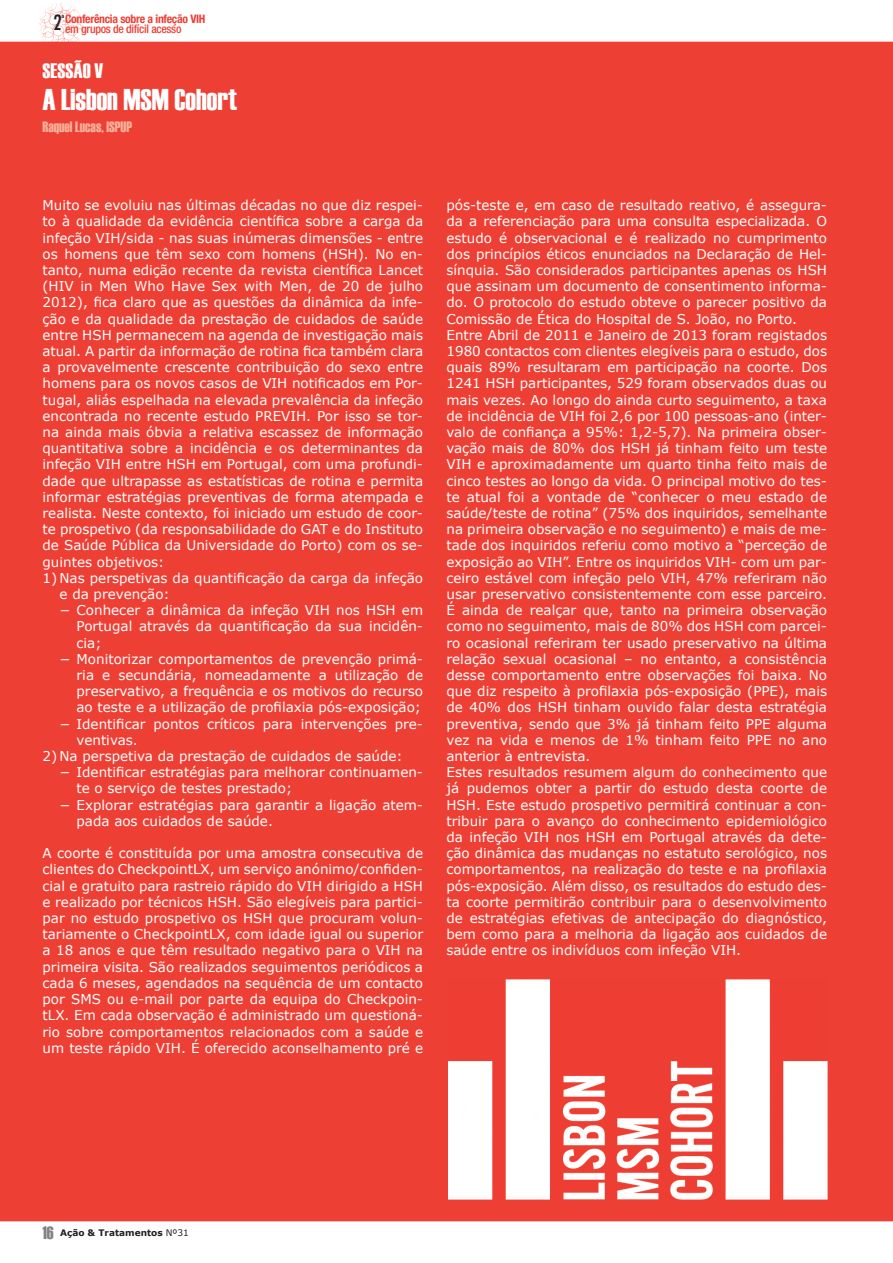
<style>
.page{position:relative;width:893px;height:1263px;background:#fff}
.page>*{position:absolute;margin:0;border:0;box-sizing:border-box;transform-origin:0 0}
.t1{font:30px "Haettenschweiler";color:#fff}
.t2{font:21px "Haettenschweiler";color:#fff}
.t3{font:15px "Haettenschweiler";color:#f9b29a}
.t4{font:13.5px/16.2px "Verdana";color:#fff;text-align:justify}
.t5{font:700 condensed 11.85px/10.2px "Helvetica Neue LT Std";letter-spacing:-.025em;color:#ee3f34}
.t6{font:700 9px "Verdana";color:#231f20}
.t7{font:700 condensed 5.7px "Helvetica Neue LT Std";color:#231f20}
.s1{font-weight:500}
.s2{font-family:"Haettenschweiler";font-weight:400;font-size:18px;color:#808285}
.s3{font-weight:400}
</style>
<div class="page">
<svg style="left:31px;top:2px;width:56px;height:40px"></svg>
<hr style="left:0;top:1220px;width:893px;height:1px;background:#ee3f34">
<div style="left:0;top:42px;width:893px;height:1178px;background:#ee3f34"></div>
<img style="left:449px;top:979px;width:378px;height:220px">
<p class="t5" style="left:53px;top:13px;width:154px;text-indent:12px">Conferência sobre a infeção VIH<br><sup>2</sup> <span class="s1">em grupos de difícil acesso</span></p>
<p class="t7" style="left:61px;top:13px;width:4px">a</p>
<h2 class="t2" style="left:43px;top:57px;width:62px">SessÃo V</h2>
<h1 class="t1" style="left:43px;top:79px;width:196px">A Lisbon MSM Cohort</h1>
<p class="t3" style="left:43px;top:117px;width:74px">Raquel Lucas, ISPUP</p>
<p class="t4" style="left:43px;top:197px;width:382px">Muito se evoluiu nas últimas décadas no que diz respei&shy;to à qualidade da evidência científica sobre a carga da infeção VIH/sida - nas suas inúmeras dimensões - entre os homens que têm sexo com homens (HSH). No en&shy;tanto, numa edição recente da revista científica Lancet (HIV in Men Who Have Sex with Men, de 20 de julho 2012), fica claro que as questões da dinâmica da infe&shy;ção e da qualidade da prestação de cuidados de saúde entre HSH permanecem na agenda de investigação mais atual. A partir da informação de rotina fica também clara a provavelmente crescente contribuição do sexo entre homens para os novos casos de VIH notificados em Por&shy;tugal, aliás espelhada na elevada prevalência da infeção encontrada no recente estudo PREVIH. Por isso se tor&shy;na ainda mais óbvia a relativa escassez de informação quantitativa sobre a incidência e os determinantes da infeção VIH entre HSH em Portugal, com uma profundi&shy;dade que ultrapasse as estatísticas de rotina e permita informar estratégias preventivas de forma atempada e realista. Neste contexto, foi iniciado um estudo de coor&shy;te prospetivo (da responsabilidade do GAT e do Instituto de Saúde Pública da U niversidade do Porto) com os se&shy;guintes objetivos:</p>
<p class="t4" style="left:43px;top:570px;width:382px">1) Nas perspetivas da quantificação da carga da infeção</p>
<p class="t4" style="left:60px;top:586px;width:112px">e da prevenção:</p>
<p class="t4" style="left:60px;top:602px;width:365px">− Conhecer a dinâmica da infeção VIH nos HSH em</p>
<p class="t4" style="left:77px;top:618px;width:348px">Portugal através da quantificação da sua incidên-</p>
<p class="t4" style="left:77px;top:634px;width:26px">cia;</p>
<p class="t4" style="left:60px;top:651px;width:365px">− Monitorizar comportamentos de prevenção primá-</p>
<p class="t4" style="left:77px;top:667px;width:348px">ria e secundária, nomeadamente a utilização de</p>
<p class="t4" style="left:77px;top:683px;width:348px">preservativo, a frequência e os motivos do recurso</p>
<p class="t4" style="left:77px;top:699px;width:346px">ao teste e a utilização de profilaxia pós-exposição;</p>
<p class="t4" style="left:60px;top:715px;width:365px">− Identificar pontos críticos para intervenções pre-</p>
<p class="t4" style="left:77px;top:732px;width:63px">ventivas.</p>
<p class="t4" style="left:43px;top:748px;width:362px">2) Na perspetiva da prestação de cuidados de saúde:</p>
<p class="t4" style="left:60px;top:764px;width:365px">− Identificar estratégias para melhorar continuamen-</p>
<p class="t4" style="left:77px;top:780px;width:217px">te o serviço de testes prestado;</p>
<p class="t4" style="left:60px;top:796px;width:365px">− Explorar estratégias para garantir a ligação atem-</p>
<p class="t4" style="left:77px;top:813px;width:198px">pada aos cuidados de saúde.</p>
<p class="t4" style="left:43px;top:845px;width:382px">A coorte é constituída por uma amostra consecutiva de clientes do CheckpointLX, um serviço anónimo/confiden&shy;cial e gratuito para rastreio rápido do VIH dirigido a HSH e realizado por técnicos HSH. São elegíveis para partici&shy;par no estudo prospetivo os HSH que procuram volun&shy;tariamente o CheckpointLX, com idade igual ou superior a 18 anos e que têm resultado negativo para o VIH na primeira visita. São realizados seguimentos periódicos a cada 6 meses, agendados na sequência de um contacto por SMS ou e-mail por parte da equipa do Checkpoin&shy;tLX. Em cada observação é administrado um questioná&shy;rio sobre comportamentos relacionados com a saúde e um teste rápido VIH. É oferecido aconselhamento pré e</p>
<p class="t4" style="left:446px;top:197px;width:382px;text-align:left">pós-teste e, em caso de resultado reativo, é assegura&shy;da a referenciação para uma consulta especializada. O estudo é observacional e é realizado no cumprimento dos princípios éticos enunciados na Declaração de Hel&shy;sínquia. São considerados participantes apenas os HSH que assinam um documento de consentimento informa&shy;do. O protocolo do estudo obteve o parecer positivo da Comissão de Ética do Hospital de S. João, no Porto.<br>Entre Abril de 2011 e Janeiro de 2013 foram registados 1980 contactos com clientes elegíveis para o estudo, dos quais 89% resultaram em participação na coorte. Dos 1241 HSH participantes, 529 foram observados duas ou mais vezes. Ao longo do ainda curto seguimento, a taxa de incidência de VIH foi 2,6 por 100 pessoas-ano (inter&shy;valo de confiança a 95%: 1,2-5,7). Na primeira obser&shy;vação mais de 80% dos HSH já tinham feito um teste VIH e aproximadamente um quarto tinha feito mais de cinco testes ao longo da vida. O principal motivo do tes&shy;te atual foi a vontade de “conhecer o meu estado de saúde/teste de rotina” (75% dos inquiridos, semelhante na primeira observação e no seguimento) e mais de me&shy;tade dos inquiridos referiu como motivo a “perceção de exposição ao VIH”. Entre os inquiridos VIH- com um par&shy;ceiro estável com infeção pelo VIH, 47% referiram não usar preservativo consistentemente com esse parceiro.<br>É ainda de realçar que, tanto na primeira observação como no seguimento, mais de 80% dos HSH com parcei&shy;ro ocasional referiram ter usado preservativo na última relação sexual ocasional – no entanto, a consistência desse comportamento entre observações foi baixa. No que diz respeito à profilaxia pós-exposição (PPE), mais de 40% dos HSH tinham ouvido falar desta estratégia preventiva, sendo que 3% já tinham feito PPE alguma vez na vida e menos de 1% tinham feito PPE no ano anterior à entrevista.<br>Estes resultados resumem algum do conhecimento que já pudemos obter a partir do estudo desta coorte de HSH. Este estudo prospetivo permitirá continuar a con&shy;tribuir para o avanço do conhecimento epidemiológico da infeção VIH nos HSH em Portugal através da dete&shy;ção dinâmica das mudanças no estatuto serológico, nos comportamentos, na realização do teste e na profilaxia pós-exposição. Além disso, os resultados do estudo des&shy;ta coorte permitirão contribuir para o desenvolvimento de estratégias efetivas de antecipação do diagnóstico, bem como para a melhoria da ligação aos cuidados de saúde entre os indivíduos com infeção VIH.</p>
<p class="t6" style="left:43px;top:1226px;width:148px"><span class="s2">16</span> Ação &amp; Tratamentos <span class="s3">Nº31</span></p>
</div>
